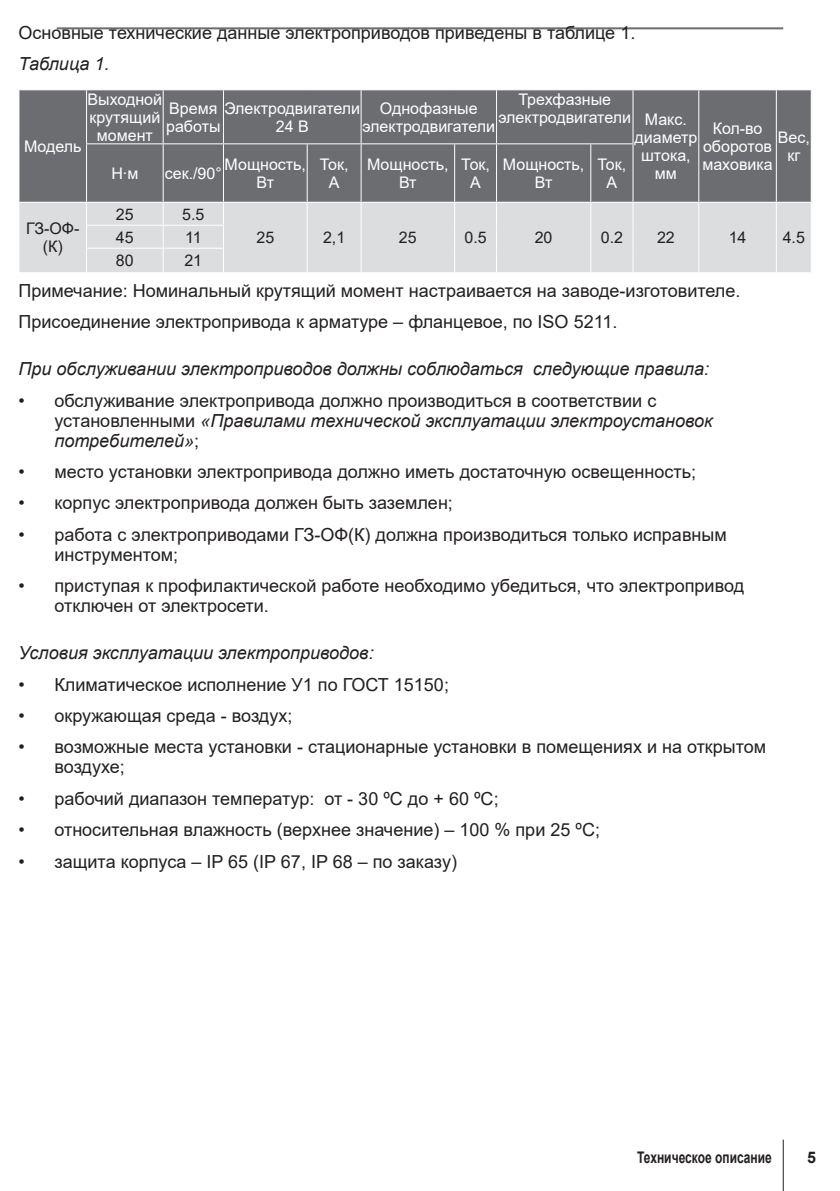
<style>
.page{position:relative;width:840px;height:1191px;background:#fff}
.page>*{position:absolute;margin:0;border:0;box-sizing:border-box;transform-origin:0 0}
.Paragraph_Style_4{font:18px/20px "Arial";color:#231f20}
.Paragraph_Style_4-2{font:italic 18px "Arial";color:#231f20}
.table2{font:16px/18px "Arial";color:#fff;text-align:center}
.table3{font:16px/18px "Arial";color:#231f20;text-align:center}
.t1{font:700 16px "Arial";color:#231f20;scale:.75 1}
.t2{font:700 16px "Arial";color:#231f20}
.s1{font-style:italic}
</style>
<div class="page">
<hr style="left:782px;top:1139px;width:1px;height:52px;background:#231f20">
<hr style="left:57px;top:27px;width:725px;height:2px;background:#6c6d70">
<div style="left:19px;top:90px;width:791px;height:112px;background:#6c6d70"></div>
<div style="left:19px;top:203px;width:791px;height:69px;background:#dcdddf"></div>
<hr style="left:86px;top:90px;width:1px;height:53px;background:#fff">
<hr style="left:86px;top:143px;width:77px;height:1px;background:#fff">
<hr style="left:86px;top:144px;width:1px;height:58px;background:#fff">
<hr style="left:162px;top:90px;width:1px;height:53px;background:#fff">
<hr style="left:223px;top:90px;width:1px;height:53px;background:#fff">
<hr style="left:360px;top:90px;width:1px;height:53px;background:#fff">
<hr style="left:495px;top:90px;width:1px;height:53px;background:#fff">
<hr style="left:632px;top:90px;width:1px;height:53px;background:#fff">
<hr style="left:698px;top:90px;width:1px;height:54px;background:#fff">
<hr style="left:775px;top:90px;width:1px;height:54px;background:#fff">
<hr style="left:698px;top:144px;width:1px;height:58px;background:#fff">
<hr style="left:775px;top:144px;width:1px;height:58px;background:#fff">
<hr style="left:163px;top:143px;width:60px;height:1px;background:#fff">
<hr style="left:162px;top:144px;width:1px;height:58px;background:#fff">
<hr style="left:223px;top:143px;width:84px;height:1px;background:#fff">
<hr style="left:223px;top:144px;width:1px;height:58px;background:#fff">
<hr style="left:307px;top:143px;width:54px;height:1px;background:#fff">
<hr style="left:306px;top:144px;width:1px;height:58px;background:#fff">
<hr style="left:361px;top:143px;width:93px;height:1px;background:#fff">
<hr style="left:360px;top:144px;width:1px;height:58px;background:#fff">
<hr style="left:454px;top:143px;width:42px;height:1px;background:#fff">
<hr style="left:454px;top:144px;width:1px;height:58px;background:#fff">
<hr style="left:496px;top:143px;width:94px;height:1px;background:#fff">
<hr style="left:495px;top:144px;width:1px;height:58px;background:#fff">
<hr style="left:590px;top:143px;width:43px;height:1px;background:#fff">
<hr style="left:590px;top:144px;width:1px;height:58px;background:#fff">
<hr style="left:632px;top:144px;width:1px;height:58px;background:#fff">
<hr style="left:86px;top:225px;width:77px;height:1px;background:#fff">
<hr style="left:163px;top:225px;width:61px;height:1px;background:#fff">
<hr style="left:86px;top:248px;width:77px;height:1px;background:#fff">
<svg style="left:86px;top:203px;width:1px;height:69px"></svg>
<hr style="left:163px;top:248px;width:61px;height:1px;background:#fff">
<svg style="left:162px;top:203px;width:1px;height:69px"></svg>
<svg style="left:223px;top:203px;width:1px;height:69px"></svg>
<svg style="left:306px;top:203px;width:1px;height:69px"></svg>
<svg style="left:360px;top:203px;width:1px;height:69px"></svg>
<svg style="left:454px;top:203px;width:1px;height:69px"></svg>
<svg style="left:495px;top:203px;width:1px;height:69px"></svg>
<svg style="left:590px;top:203px;width:1px;height:69px"></svg>
<svg style="left:632px;top:203px;width:1px;height:69px"></svg>
<svg style="left:698px;top:203px;width:1px;height:69px"></svg>
<svg style="left:775px;top:203px;width:1px;height:69px"></svg>
<svg style="left:810px;top:203px;width:1px;height:69px"></svg>
<p class="Paragraph_Style_4" style="left:18px;top:22px;width:618px">Основные технические данные электроприводов приведены в таблице 1.</p>
<p class="Paragraph_Style_4-2" style="left:18px;top:52px;width:93px">Таблица 1.</p>
<p class="table2" style="left:87px;top:90px;width:76px">Выходной крутящий момент</p>
<p class="table2" style="left:166px;top:99px;width:195px;text-align:left">Время Электродвигатели работы</p>
<p class="table2" style="left:518px;top:90px;width:94px">Трехфазные</p>
<p class="table2" style="left:498px;top:108px;width:134px">электродвигатели</p>
<p class="table2" style="left:634px;top:110px;width:64px">Макс. диаметр штока, мм</p>
<p class="table2" style="left:702px;top:119px;width:72px">Кол-во оборотов маховика</p>
<p class="table2" style="left:777px;top:128px;width:34px">Вес, кг</p>
<p class="table2" style="left:362px;top:99px;width:134px">Однофазные электродвигатели</p>
<p class="table2" style="left:276px;top:117px;width:34px">24 В</p>
<p class="table2" style="left:24px;top:137px;width:59px">Модель</p>
<p class="table2" style="left:111px;top:164px;width:29px">Н∙м</p>
<p class="table2" style="left:165px;top:164px;width:58px">сек./90°</p>
<p class="table2" style="left:224px;top:155px;width:83px">Мощность,<br>Вт</p>
<p class="table2" style="left:319px;top:155px;width:30px">Ток,</p>
<p class="table2" style="left:367px;top:155px;width:83px">Мощность,<br>Вт</p>
<p class="table2" style="left:461px;top:155px;width:30px">Ток,</p>
<p class="table2" style="left:502px;top:155px;width:83px">Мощность,<br>Вт</p>
<p class="table2" style="left:597px;top:155px;width:30px">Ток,</p>
<p class="table2" style="left:328px;top:173px;width:12px">А</p>
<p class="table2" style="left:470px;top:173px;width:12px">А</p>
<p class="table2" style="left:606px;top:173px;width:12px">А</p>
<p class="table3" style="left:116px;top:205px;width:19px">25</p>
<p class="table3" style="left:182px;top:205px;width:24px">5.5</p>
<p class="table3" style="left:116px;top:228px;width:19px">45</p>
<p class="table3" style="left:185px;top:228px;width:18px">11</p>
<p class="table3" style="left:256px;top:228px;width:19px">25</p>
<p class="table3" style="left:323px;top:228px;width:24px">2,1</p>
<p class="table3" style="left:399px;top:228px;width:19px">25</p>
<p class="table3" style="left:464px;top:228px;width:24px">0.5</p>
<p class="table3" style="left:534px;top:228px;width:19px">20</p>
<p class="table3" style="left:600px;top:228px;width:24px">0.2</p>
<p class="table3" style="left:656px;top:228px;width:19px">22</p>
<p class="table3" style="left:728px;top:228px;width:19px">14</p>
<p class="table3" style="left:782px;top:228px;width:24px">4.5</p>
<p class="table3" style="left:116px;top:251px;width:19px">80</p>
<p class="table3" style="left:184px;top:251px;width:19px">21</p>
<p class="Paragraph_Style_4" style="left:18px;top:280px;width:723px">Примечание: Номинальный крутящий момент настраивается на заводе-изготовителе.</p>
<p class="Paragraph_Style_4" style="left:18px;top:311px;width:600px">Присоединение электропривода к арматуре – фланцевое, по ISO 5211.</p>
<p class="Paragraph_Style_4-2" style="left:18px;top:357px;width:691px">При обслуживании электроприводов должны соблюдаться следующие правила:</p>
<p class="Paragraph_Style_4" style="left:54px;top:390px;width:659px;text-indent:-36px">• обслуживание электропривода должно производиться в соответствии с установленными <span class="s1">«Правилами технической эксплуатации электроустановок потребителей»</span>;</p>
<p class="Paragraph_Style_4" style="left:18px;top:461px;width:678px">• место установки электропривода должно иметь достаточную освещенность;</p>
<p class="Paragraph_Style_4" style="left:18px;top:493px;width:436px">• корпус электропривода должен быть заземлен;</p>
<p class="Paragraph_Style_4" style="left:54px;top:524px;width:673px;text-indent:-36px">• работа с электроприводами ГЗ-ОФ(К) должна производиться только исправным инструментом;</p>
<p class="Paragraph_Style_4" style="left:54px;top:575px;width:690px;text-indent:-36px">• приступая к профилактической работе необходимо убедиться, что электропривод отключен от электросети.</p>
<p class="Paragraph_Style_4-2" style="left:18px;top:641px;width:356px">Условия эксплуатации электроприводов:</p>
<p class="Paragraph_Style_4" style="left:18px;top:674px;width:432px">• Климатическое исполнение У1 по ГОСТ 15150;</p>
<p class="Paragraph_Style_4" style="left:18px;top:705px;width:275px">• окружающая среда - воздух;</p>
<p class="Paragraph_Style_4" style="left:54px;top:737px;width:713px;text-indent:-36px">• возможные места установки - стационарные установки в помещениях и на открытом воздухе;</p>
<p class="Paragraph_Style_4" style="left:18px;top:788px;width:481px">• рабочий диапазон температур: от - 30 ºС до + 60 ºС;</p>
<p class="Paragraph_Style_4" style="left:18px;top:819px;width:582px">• относительная влажность (верхнее значение) – 100 % при 25 ºС;</p>
<p class="Paragraph_Style_4" style="left:18px;top:851px;width:440px">• защита корпуса – IP 65 (IP 67, IP 68 – по заказу)</p>
<p class="table3" style="left:26px;top:219px;width:55px">ГЗ-ОФ-(К)</p>
<p class="t1" style="left:636px;top:1145px;width:181px">Техническое описание</p>
<p class="t2" style="left:806px;top:1145px;width:10px">5</p>
</div>
